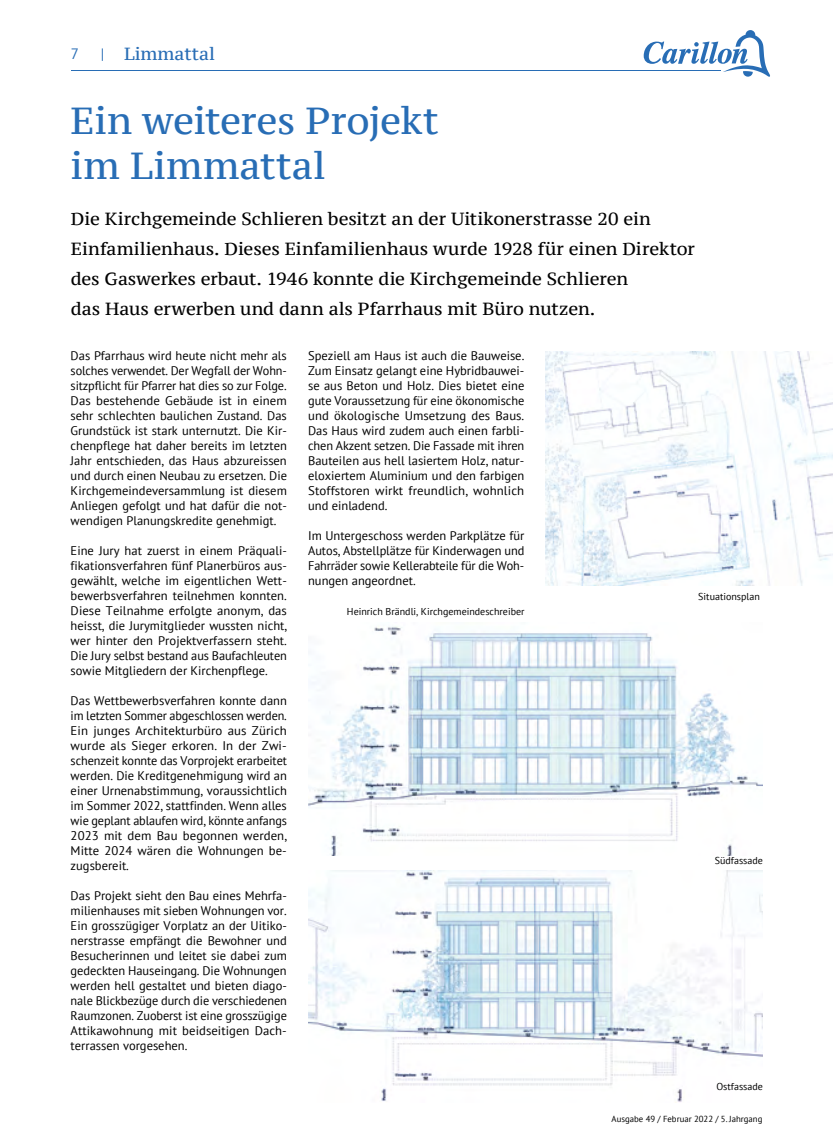
<style>
.page{position:relative;width:833px;height:1134px;background:#fff}
.page>*{position:absolute;margin:0;border:0;box-sizing:border-box;transform-origin:0 0}
.t1{font:37.5px/45px "PT Serif Caption";letter-spacing:-.01em;color:#286db5}
.t2{font:17.5px/30px "PT Serif Caption";letter-spacing:-.005em;color:#000}
.t3{font:17.5px "PT Serif Caption";color:#286db5}
.t4{font:15px "PT Sans";color:#286db5}
.t5{font:12.5px/15px "PT Sans";color:#000;text-align:justify}
.t6{font:10px "PT Sans";color:#000}
.t7{font:8.75px "PT Sans";color:#000}
</style>
<div class="page">
<hr style="left:71px;top:70px;width:650px;height:1px;background:#286db5">
<svg style="left:643px;top:30px;width:127px;height:47px"></svg>
<img style="left:308px;top:626px;width:454px;height:229px">
<img style="left:308px;top:870px;width:454px;height:233px">
<img style="left:546px;top:351px;width:287px;height:234px">
<p class="t4" style="left:71px;top:45px;width:10px">7</p>
<p class="t4" style="left:101px;top:44px;width:5px">|</p>
<h2 class="t3" style="left:124px;top:43px;width:93px">Limmattal</h2>
<h1 class="t1" style="left:71px;top:98px;width:369px">Ein weiteres Projekt im Limmattal</h1>
<p class="t2" style="left:71px;top:203px;width:625px">Die Kirchgemeinde Schlieren besitzt an der Uitikonerstrasse 20 ein Einfamilienhaus. Dieses Einfamilienhaus wurde 1928 für einen Direktor des Gaswerkes erbaut. 1946 konnte die Kirchgemeinde Schlieren<br>das Haus erwerben und dann als Pfarrhaus mit Büro nutzen.</p>
<p class="t5" style="left:71px;top:348px;width:218px">Das Pfarrhaus wird heute nicht mehr als solches verwendet. Der Wegfall der Wohn&shy;sitzpflicht für Pfarrer hat dies so zur Folge.<br>Das bestehende Gebäude ist in einem sehr schlechten baulichen Zustand. Das Grundstück ist stark unternutzt. Die Kir&shy;chenpflege hat daher bereits im letzten Jahr entschieden, das Haus abzureissen und durch einen Neubau zu ersetzen. Die Kirchgemeindeversammlung ist diesem Anliegen gefolgt und hat dafür die not&shy;wendigen Planungskredite genehmigt.</p>
<p class="t5" style="left:71px;top:543px;width:218px">Eine Jury hat zuerst in einem Präquali&shy;fikationsverfahren fünf Planerbüros aus&shy;gewählt, welche im eigentlichen Wett&shy;bewerbsverfahren teilnehmen konnten.<br>Diese Teilnahme erfolgte anonym, das heisst, die Jurymitglieder wussten nicht, wer hinter den Projektverfassern steht.<br>Die Jury selbst bestand aus Baufachleuten sowie Mitgliedern der Kirchenpflege.</p>
<p class="t5" style="left:71px;top:693px;width:218px">Das Wettbewerbsverfahren konnte dann im letzten Sommer abgeschlossen werden.<br>Ein junges Architekturbüro aus Zürich wurde als Sieger erkoren. In der Zwi&shy;schenzeit konnte das Vorprojekt erarbeitet werden. Die Kreditgenehmigung wird an einer Urnenabstimmung, voraussichtlich im Sommer 2022, stattfinden. Wenn alles wie geplant ablaufen wird, könnte anfangs 2023 mit dem Bau begonnen werden, Mitte 2024 wären die Wohnungen be&shy;zugsbereit.</p>
<p class="t5" style="left:71px;top:888px;width:218px">Das Projekt sieht den Bau eines Mehrfa&shy;milienhauses mit sieben Wohnungen vor.<br>Ein grosszügiger Vorplatz an der Uitiko&shy;nerstrasse empfängt die Bewohner und Besucherinnen und leitet sie dabei zum gedeckten Hauseingang. Die Wohnungen werden hell gestaltet und bieten diago&shy;nale Blickbezüge durch die verschiedenen Raumzonen. Zuoberst ist eine grosszügige Attikawohnung mit beidseitigen Dach&shy;terrassen vorgesehen.</p>
<p class="t5" style="left:308px;top:348px;width:218px">Speziell am Haus ist auch die Bauweise.<br>Zum Einsatz gelangt eine Hybridbauwei&shy;se aus Beton und Holz. Dies bietet eine gute Voraussetzung für eine ökonomische und ökologische Umsetzung des Baus.<br>Das Haus wird zudem auch einen farbli&shy;chen Akzent setzen. Die Fassade mit ihren Bauteilen aus hell lasiertem Holz, natur&shy;eloxiertem Aluminium und den farbigen Stoffstoren wirkt freundlich, wohnlich und einladend.</p>
<p class="t5" style="left:308px;top:528px;width:218px">Im Untergeschoss werden Parkplätze für Autos, Abstellplätze für Kinderwagen und Fahrräder sowie Kellerabteile für die Woh&shy;nungen angeordnet.</p>
<p class="t6" style="left:347px;top:605px;width:179px">Heinrich Brändli, Kirchgemeindeschreiber</p>
<p class="t6" style="left:698px;top:590px;width:63px">Situationsplan</p>
<p class="t6" style="left:715px;top:854px;width:50px">Südfassade</p>
<p class="t6" style="left:716px;top:1080px;width:48px">Ostfassade</p>
<p class="t7" style="left:611px;top:1113px;width:152px">Ausgabe 49 / Februar 2022 / 5. Jahrgang</p>
</div>
